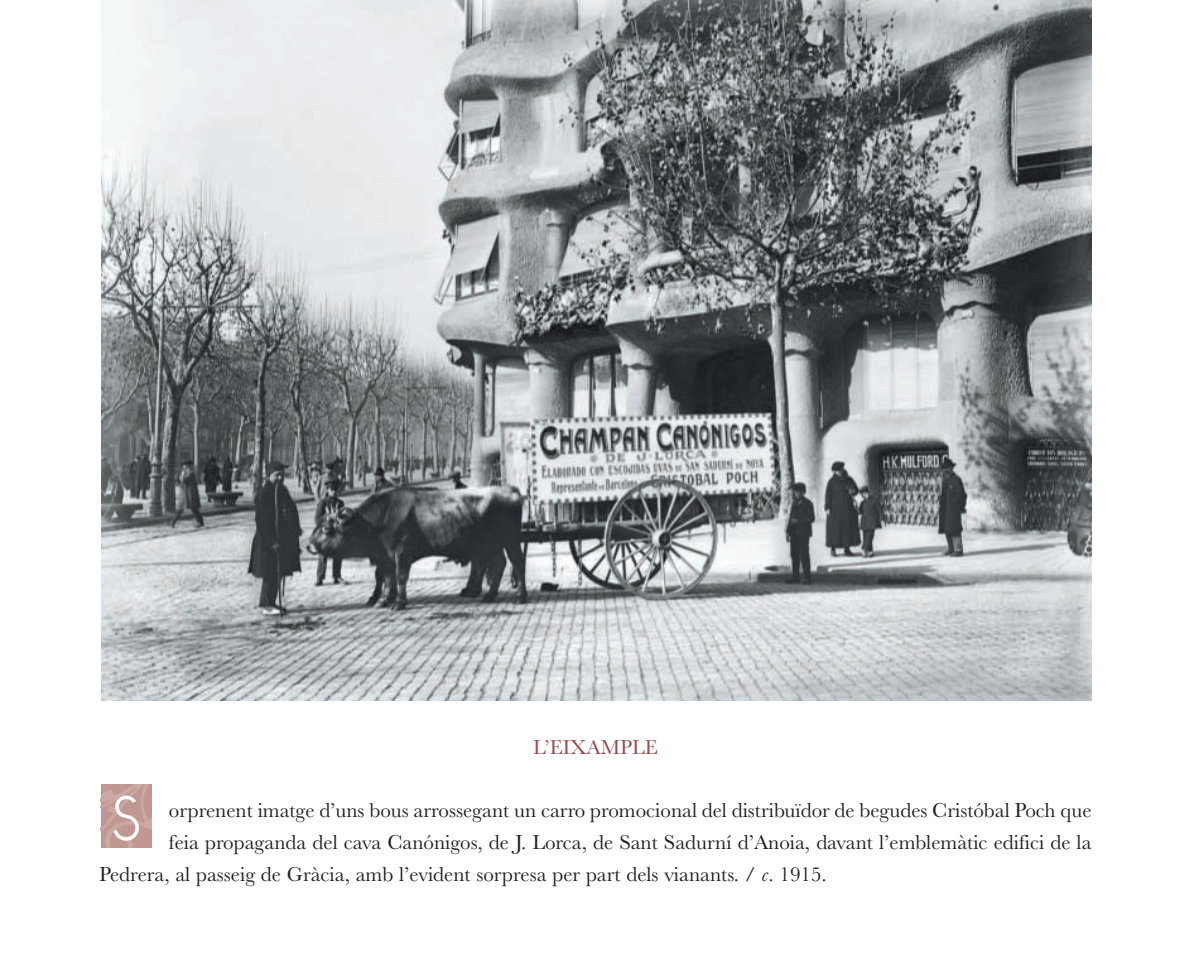
<style>
.page{position:relative;width:1191px;height:953px;background:#fff}
.page>*{position:absolute;margin:0;border:0;box-sizing:border-box;transform-origin:0 0}
.t1{font:300 61.25px "Bellerose";color:#fff}
.t2{font:21px "Baskerville";color:#231f20}
.t3{font:21px "Baskerville";color:#944f4e}
.s1{font-style:italic}
</style>
<div class="page">
<img style="left:102px;top:0;width:989px;height:700px">
<img style="left:101px;top:784px;width:50px;height:63px">
<p class="t3" style="left:533px;top:734px;width:126px">L’EIXAMPLE</p>
<h1 class="t1" style="left:112px;top:786px;width:29px">S</h1>
<p class="t2" style="left:169px;top:797px;width:924px">orprenent imatge d’uns bous arrossegant un carro promocional del distribuïdor de begudes Cristóbal Poch que</p>
<p class="t2" style="left:169px;top:829px;width:924px">feia propaganda del cava Canónigos, de J. Lorca, de Sant Sadurní d’Anoia, davant l’emblemàtic edifici de la</p>
<p class="t2" style="left:99px;top:860px;width:729px">Pedrera, al passeig de Gràcia, amb l’evident sorpresa per part dels vianants. / <span class="s1">c</span>. 1915.</p>
</div>
